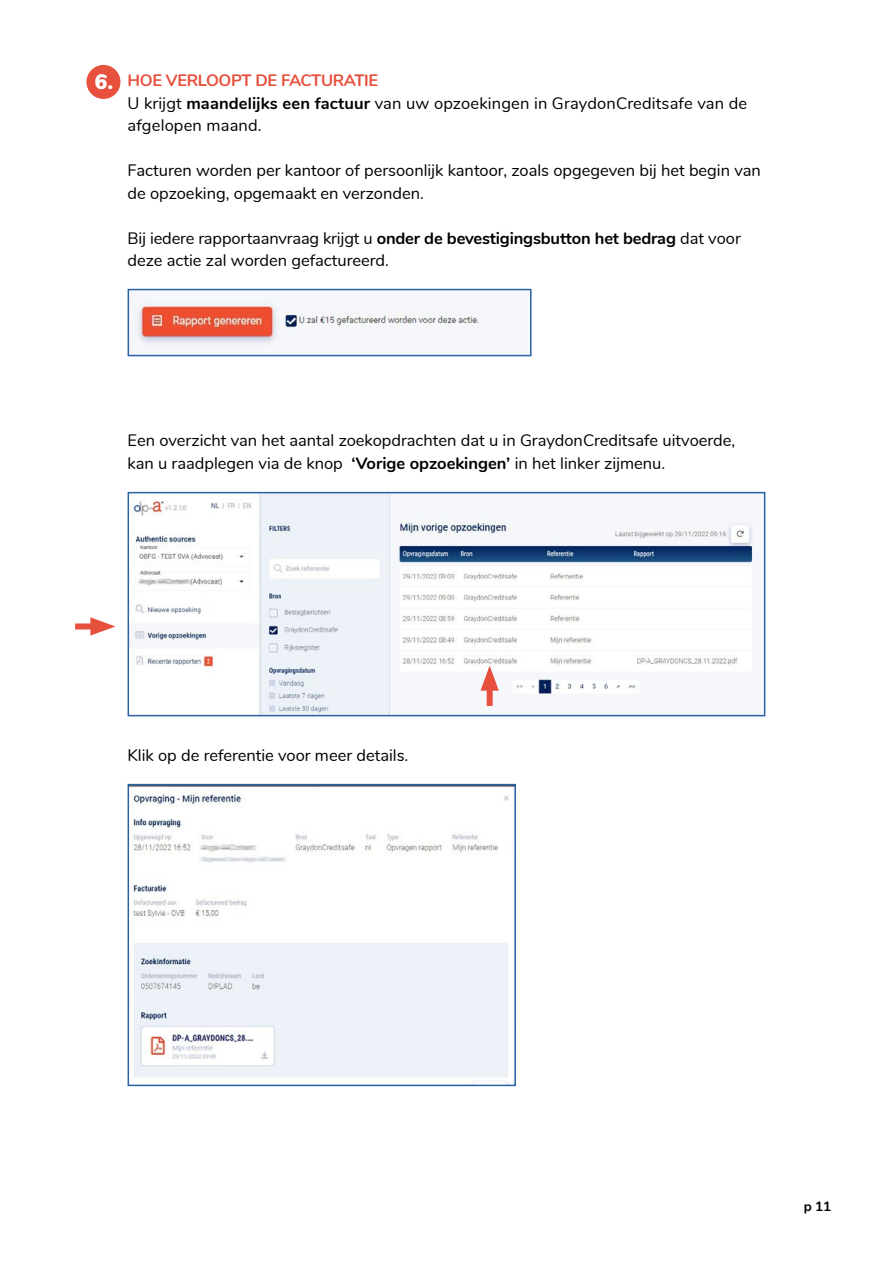
<style>
.page{position:relative;width:893px;height:1263px;background:#fff}
.page>*{position:absolute;margin:0;border:0;box-sizing:border-box;transform-origin:0 0}
.t1{font:900 21px "Nunito";color:#fff}
.t2{font:16.5px/22.5px "Nunito";color:#000}
.t3{font:700 13.5px "Nunito";color:#000}
.s1{font-weight:700;color:#e6503d}
.s2{font-weight:700}
</style>
<div class="page">
<div style="left:86px;top:65px;width:34px;height:34px;background:#e6503d;border-radius:50%"></div>
<img style="left:133px;top:495px;width:625px;height:218px">
<div style="left:128px;top:492px;width:637px;height:224px;border:2px solid #2a60a5"></div>
<img style="left:131px;top:794px;width:378px;height:289px">
<div style="left:128px;top:784px;width:388px;height:302px;border:2px solid #2a60a5"></div>
<img style="left:135px;top:298px;width:348px;height:50px">
<div style="left:128px;top:289px;width:403px;height:67px;border:2px solid #2a60a5"></div>
<div style="left:75px;top:623px;width:26px;height:6px;background:#e6503d"></div>
<svg style="left:90px;top:617px;width:26px;height:19px"></svg>
<div style="left:487px;top:680px;width:6px;height:26px;background:#e6503d"></div>
<svg style="left:480px;top:665px;width:19px;height:26px"></svg>
<p class="t1" style="left:95px;top:66px;width:20px">6.</p>
<p class="t2" style="left:128px;top:68px;width:621px"><span class="s1">HOE VERLOOPT DE FACTURATIE<br></span>U krijgt <span class="s2">maandelijks een factuur</span> van uw opzoekingen in GraydonCreditsafe van de afgelopen maand.</p>
<p class="t2" style="left:128px;top:158px;width:635px">Facturen worden per kantoor of persoonlijk kantoor, zoals opgegeven bij het begin van de opzoeking, opgemaakt en verzonden.</p>
<p class="t2" style="left:128px;top:226px;width:615px">Bij iedere rapportaanvraag krijgt u <span class="s2">onder de bevestigingsbutton het bedrag</span> dat voor deze actie zal worden gefactureerd.</p>
<p class="t2" style="left:128px;top:428px;width:609px">Een overzicht van het aantal zoekopdrachten dat u in GraydonCreditsafe uitvoerde, kan u raadplegen via de knop <span class="s2">‘Vorige opzoekingen’</span> in het linker zijmenu.</p>
<p class="t2" style="left:128px;top:743px;width:282px">Klik op de referentie voor meer details.</p>
<p class="t3" style="left:804px;top:1197px;width:29px">p 11</p>
</div>
